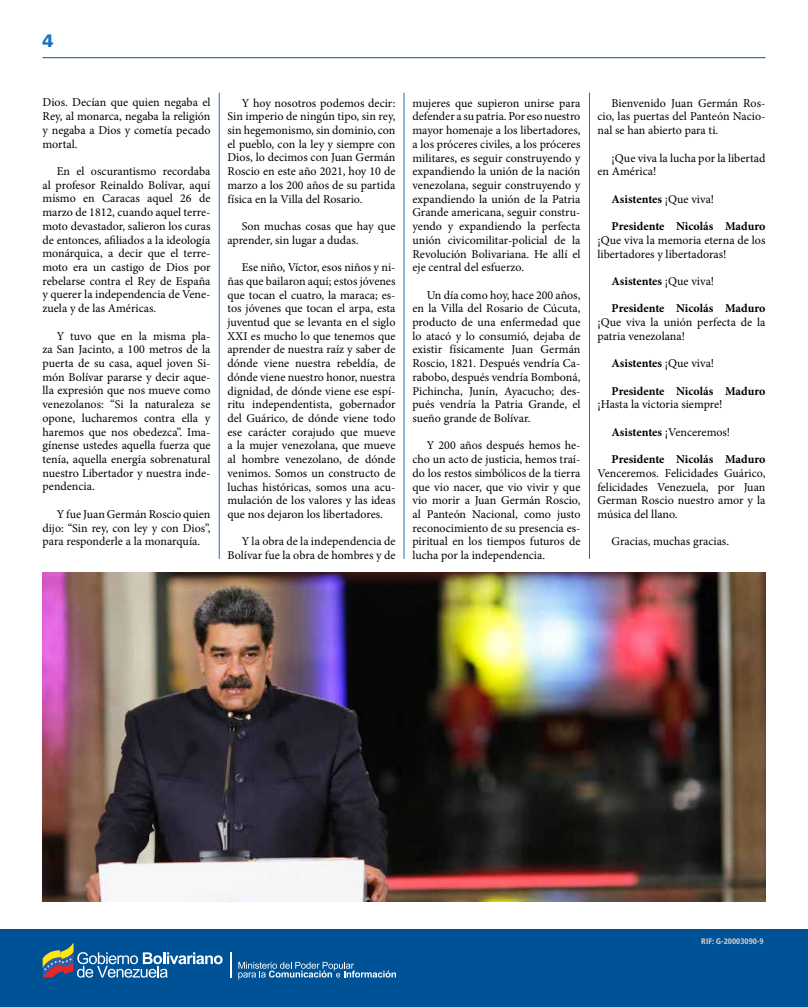
<style>
.page{position:relative;width:808px;height:1007px;background:#fff}
.page>*{position:absolute;margin:0;border:0;box-sizing:border-box;transform-origin:0 0}
.t1{font:900 18px "Frutiger LT Std";color:#1d71b8}
.t2{font:12px/13.7px "Minion Pro";color:#000;text-align:justify}
.t3{font:700 12px "Minion Pro";letter-spacing:-.005em;color:#000}
.t4{font:900 condensed 8px "Frutiger LT Std";color:#c6c6c6}
.s1{font-weight:400}
.s2{font-weight:700}
</style>
<div class="page">
<hr style="left:43px;top:57px;width:722px;height:1px;background:#005297">
<hr style="left:219px;top:93px;width:1px;height:465px;background:#1d71b8">
<hr style="left:404px;top:93px;width:1px;height:465px;background:#1d71b8">
<hr style="left:589px;top:93px;width:1px;height:465px;background:#1d71b8">
<div style="left:0;top:928px;width:808px;height:78px;background:#005297"></div>
<svg style="left:230px;top:952px;width:1px;height:25px"></svg>
<svg style="left:43px;top:942px;width:180px;height:35px"></svg>
<svg style="left:238px;top:961px;width:158px;height:18px"></svg>
<img style="left:43px;top:572px;width:722px;height:329px">
<h1 class="t1" style="left:43px;top:30px;width:13px">4</h1>
<p class="t2" style="left:43px;top:96px;width:169px">Dios. Decían que quien negaba el Rey, al monarca, negaba la religión y negaba a Dios y cometía pecado mortal.</p>
<p class="t2" style="left:43px;top:164px;width:169px;text-indent:14px">En el oscurantismo recordaba al profesor Reinaldo Bolívar, aquí mismo en Caracas aquel 26 de marzo de 1812, cuando aquel terre&shy;moto devastador, salieron los curas de entonces, afiliados a la ideología monárquica, a decir que el terre&shy;moto era un castigo de Dios por rebelarse contra el Rey de España y querer la independencia de Vene&shy;zuela y de las Américas.</p>
<p class="t2" style="left:43px;top:329px;width:169px;text-indent:14px">Y tuvo que en la misma pla&shy;za San Jacinto, a 100 metros de la puerta de su casa, aquel joven Si&shy;món Bolívar pararse y decir aque&shy;lla expresión que nos mueve como venezolanos: “Si la naturaleza se opone, lucharemos contra ella y haremos que nos obedezca”. Ima&shy;gínense ustedes aquella fuerza que tenía, aquella energía sobrenatural nuestro Libertador y nuestra inde&shy;pendencia.</p>
<p class="t2" style="left:43px;top:507px;width:169px;text-indent:14px">Y fue Juan Germán Roscio quien dijo: “Sin rey, con ley y con Dios”, para responderle a la monarquía.</p>
<p class="t2" style="left:227px;top:96px;width:169px;text-indent:14px">Y hoy nosotros podemos decir:<br>Sin imperio de ningún tipo, sin rey, sin hegemonismo, sin dominio, con el pueblo, con la ley y siempre con Dios, lo decimos con Juan Germán Roscio en este año 2021, hoy 10 de marzo a los 200 años de su partida física en la Villa del Rosario.</p>
<p class="t2" style="left:227px;top:219px;width:169px;text-indent:14px">Son muchas cosas que hay que aprender, sin lugar a dudas.</p>
<p class="t2" style="left:227px;top:260px;width:169px;text-indent:14px">Ese niño, Víctor, esos niños y ni&shy;ñas que bailaron aquí; estos jóvenes que tocan el cuatro, la maraca; es&shy;tos jóvenes que tocan el arpa, esta juventud que se levanta en el siglo XXI es mucho lo que tenemos que aprender de nuestra raíz y saber de dónde viene nuestra rebeldía, de dónde viene nuestro honor, nuestra dignidad, de dónde viene ese espí&shy;ritu independentista, gobernador del Guárico, de dónde viene todo ese carácter corajudo que mueve a la mujer venezolana, que mueve al hombre venezolano, de dónde venimos. Somos un constructo de luchas históricas, somos una acu&shy;mulación de los valores y las ideas que nos dejaron los libertadores.</p>
<p class="t2" style="left:227px;top:534px;width:169px;text-align:right">Y la obra de la independencia de<br>Bolívar fue la obra de hombres y de</p>
<p class="t2" style="left:412px;top:96px;width:169px">mujeres que supieron unirse para defender a su patria. Por eso nuestro mayor homenaje a los libertadores, a los próceres civiles, a los próceres militares, es seguir construyendo y expandiendo la unión de la nación venezolana, seguir construyendo y expandiendo la unión de la Patria Grande americana, seguir constru&shy;yendo y expandiendo la perfecta unión civicomilitar-policial de la Revolución Bolivariana. He allí el eje central del esfuerzo.</p>
<p class="t2" style="left:412px;top:288px;width:169px;text-indent:14px">Un día como hoy, hace 200 años, en la Villa del Rosario de Cúcuta, producto de una enfermedad que lo atacó y lo consumió, dejaba de existir físicamente Juan Germán Roscio, 1821. Después vendría Ca&shy;rabobo, después vendría Bomboná, Pichincha, Junín, Ayacucho; des&shy;pués vendría la Patria Grande, el sueño grande de Bolívar.</p>
<p class="t2" style="left:412px;top:439px;width:169px;text-indent:14px">Y 200 años después hemos he&shy;cho un acto de justicia, hemos traí&shy;do los restos simbólicos de la tierra que vio nacer, que vio vivir y que vio morir a Juan Germán Roscio, al Panteón Nacional, como justo reconocimiento de su presencia es&shy;piritual en los tiempos futuros de lucha por la independencia.</p>
<p class="t2" style="left:597px;top:96px;width:169px;text-indent:14px">Bienvenido Juan Germán Ros&shy;cio, las puertas del Panteón Nacio&shy;nal se han abierto para ti.</p>
<p class="t2" style="left:597px;top:151px;width:169px;text-indent:14px">¡Que viva la lucha por la libertad en América!</p>
<p class="t3" style="left:612px;top:190px;width:104px">Asistentes <span class="s1">¡Que viva!</span></p>
<p class="t3" style="left:612px;top:218px;width:155px">Presidente Nicolás Maduro</p>
<p class="t2" style="left:597px;top:233px;width:169px">¡Que viva la memoria eterna de los libertadores y libertadoras!</p>
<p class="t3" style="left:612px;top:273px;width:104px">Asistentes <span class="s1">¡Que viva!</span></p>
<p class="t3" style="left:612px;top:300px;width:155px">Presidente Nicolás Maduro</p>
<p class="t2" style="left:597px;top:315px;width:169px">¡Que viva la unión perfecta de la patria venezolana!</p>
<p class="t3" style="left:612px;top:355px;width:104px">Asistentes <span class="s1">¡Que viva!</span></p>
<p class="t3" style="left:612px;top:382px;width:155px">Presidente Nicolás Maduro</p>
<p class="t2" style="left:597px;top:397px;width:127px">¡Hasta la victoria siempre!</p>
<p class="t2" style="left:612px;top:425px;width:120px"><span class="s2">Asistentes</span> ¡Venceremos!</p>
<p class="t3" style="left:612px;top:451px;width:155px">Presidente Nicolás Maduro</p>
<p class="t2" style="left:597px;top:466px;width:169px">Venceremos. Felicidades Guárico, felicidades Venezuela, por Juan German Roscio nuestro amor y la música del llano.</p>
<p class="t2" style="left:612px;top:534px;width:119px">Gracias, muchas gracias.</p>
<p class="t4" style="left:701px;top:936px;width:64px">RIF: G-20003090-9</p>
</div>
